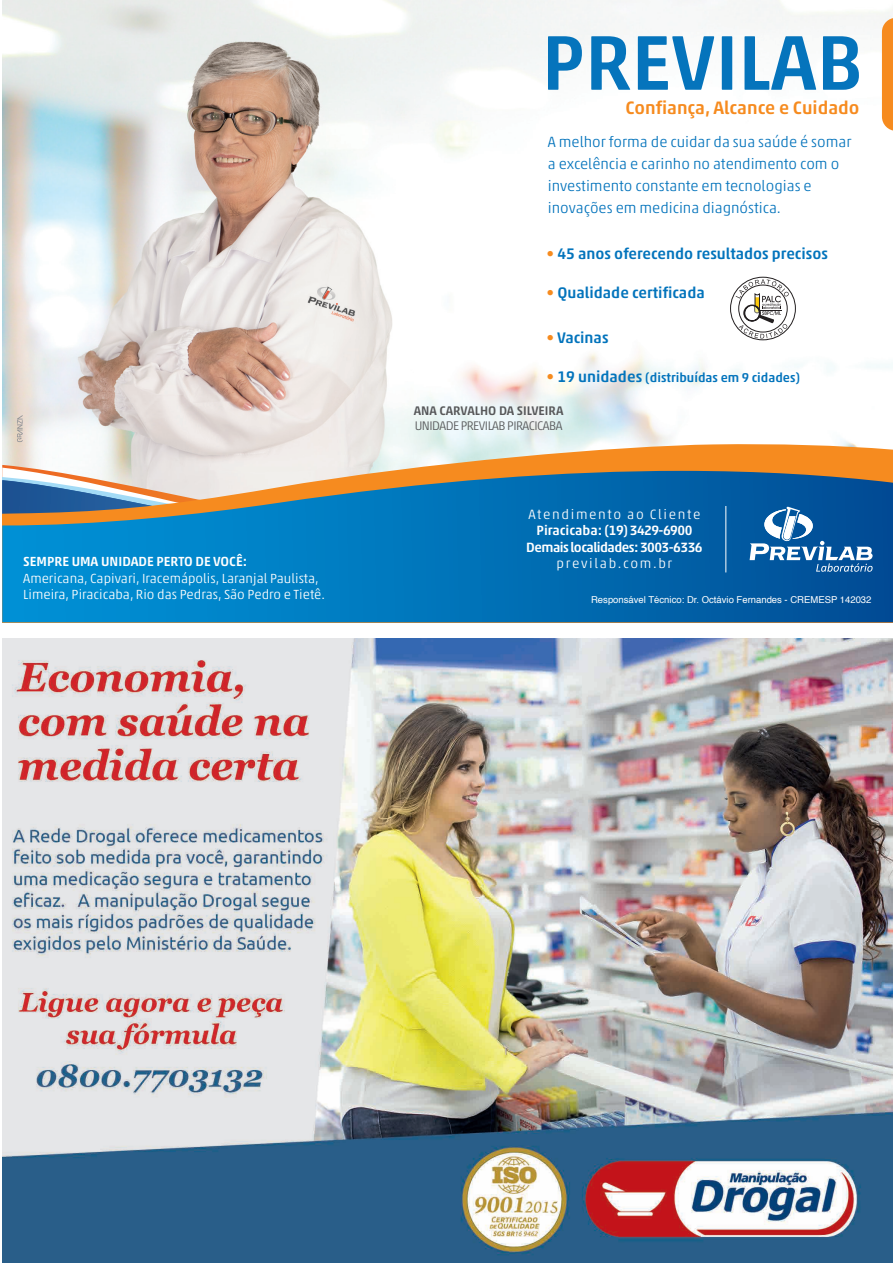
<style>
.page{position:relative;width:893px;height:1263px;background:#fff}
.page>*{position:absolute;margin:0;border:0;box-sizing:border-box;transform-origin:0 0}
.t1{font:500 78.6px "Akko W01";color:#0574bc}
.t2{font:500 18.3px "Akko W01";color:#f68b1f}
.t3{font:500 15.6px "Akko W01";color:#0374bc}
.t4{font:300 15px/21.9px "Akko W01";color:#0574bc}
.t5{font:500 13.65px/16.4px "Akko W01";letter-spacing:-.04em;color:#fff;text-align:center}
.t6{font:300 13.65px "Akko W01";letter-spacing:.12em;color:#fff}
.t7{font:300 13.35px/16.8px "Akko W01";color:#fff}
.t8{font:500 13.35px "Akko W01";color:#fff}
.t9{font:500 12.9px "Akko W01";color:#0374bc}
.t10{font:300 12.6px "Akko W01";letter-spacing:-.04em;color:#57585a}
.t11{font:500 12.6px "Akko W01";color:#57585a}
.t12{font:9.45px "Helvetica";color:#fff}
.s1{color:#f68b1f}
.s2{font-size:15.6px;color:#f68b1f}
.s3{font-size:15.6px}
</style>
<div class="page">
<img style="left:2px;top:638px;width:891px;height:625px">
<img style="left:2px;top:0;width:891px;height:442px">
<svg style="left:2px;top:434px;width:762px;height:8px"></svg>
<svg style="left:2px;top:442px;width:891px;height:29px"></svg>
<svg style="left:2px;top:471px;width:891px;height:151px;background:#1d78ae"></svg>
<hr style="left:725px;top:506px;width:1px;height:66px;background:#fff">
<svg style="left:750px;top:507px;width:123px;height:65px"></svg>
<svg style="left:882px;top:18px;width:11px;height:113px"></svg>
<svg style="left:17px;top:415px;width:6px;height:27px"></svg>
<div style="left:730px;top:277px;width:66px;height:63px;border:1px solid #231f20;border-radius:50%"></div>
<svg style="left:736px;top:279px;width:53px;height:59px"></svg>
<h1 class="t1" style="left:542px;top:15px;width:323px">PREVILAB</h1>
<p class="t2" style="left:625px;top:96px;width:235px">Confiança, Alcance e Cuidado</p>
<p class="t4" style="left:548px;top:131px;width:305px">A melhor forma de cuidar da sua saúde é somar a excelência e carinho no atendimento com o investimento constante em tecnologias e inovações em medicina diagnóstica.</p>
<p class="t3" style="left:547px;top:244px;width:283px"><span class="s1">•</span> 45 anos oferecendo resultados precisos</p>
<p class="t3" style="left:547px;top:283px;width:160px"><span class="s1">•</span> Qualidade certificada</p>
<p class="t3" style="left:547px;top:328px;width:63px"><span class="s1">•</span> Vacinas</p>
<p class="t9" style="left:547px;top:370px;width:255px"><span class="s2">•</span> <span class="s3">19 unidades</span> (distribuídas em 9 cidades)</p>
<p class="t11" style="left:414px;top:403px;width:151px">ANA CARVALHO DA SILVEIRA</p>
<p class="t10" style="left:415px;top:418px;width:149px">UNIDADE PREVILAB PIRACICABA</p>
<p class="t6" style="left:528px;top:506px;width:174px">Atendimento ao Cliente</p>
<p class="t5" style="left:526px;top:522px;width:178px">Piracicaba: (19) 3429-6900<br>Demais localidades: 3003-6336</p>
<p class="t8" style="left:23px;top:553px;width:225px">SEMPRE UMA UNIDADE PERTO DE VOCÊ:</p>
<p class="t6" style="left:557px;top:555px;width:117px">previlab.com.br</p>
<p class="t7" style="left:23px;top:569px;width:303px">Americana, Capivari, Iracemápolis, Laranjal Paulista,<br>Limeira, Piracicaba, Rio das Pedras, São Pedro e Tietê.</p>
<p class="t12" style="left:591px;top:592px;width:282px">Responsável Técnico: Dr. Octávio Fernandes - CREMESP 142032</p>
</div>
